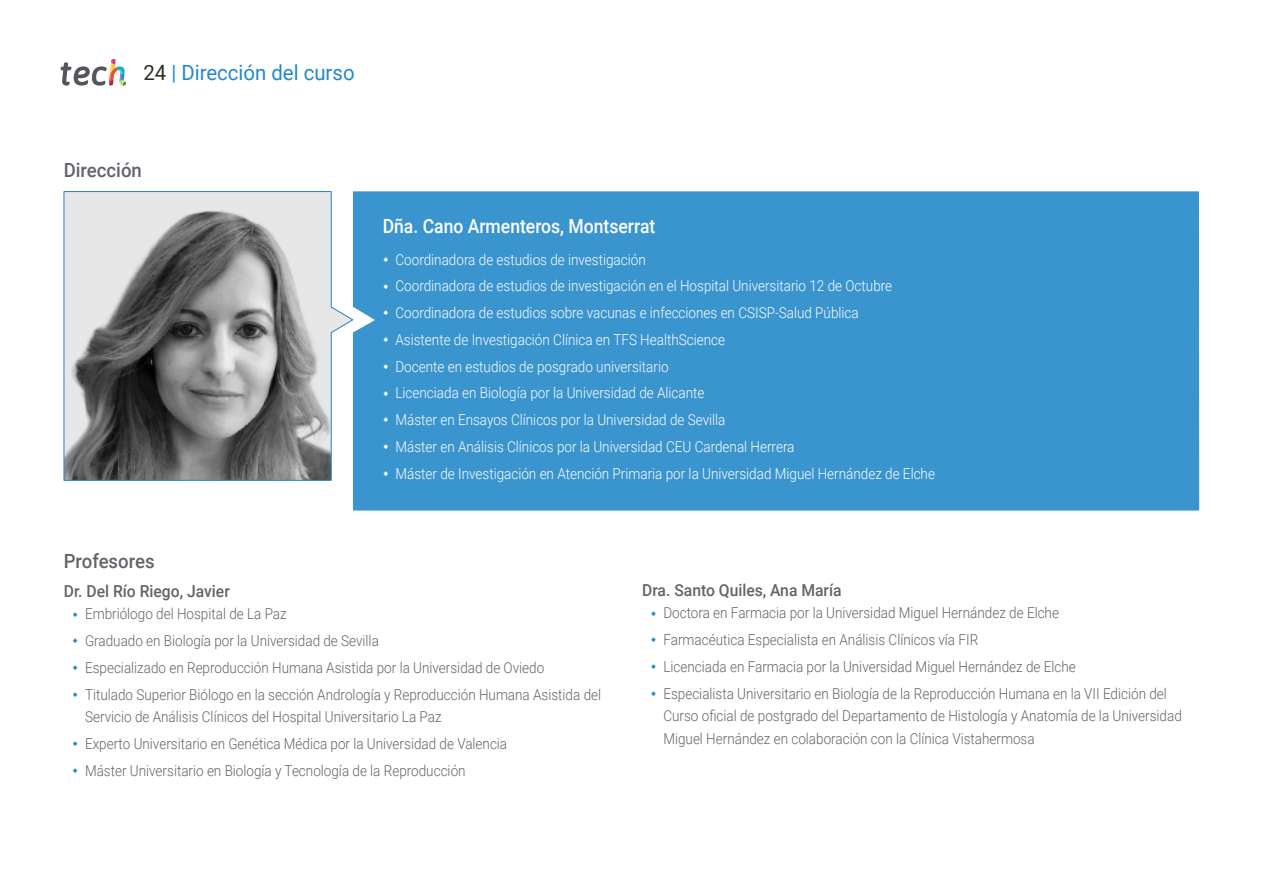
<style>
.page{position:relative;width:1263px;height:893px;background:#fff}
.page>*{position:absolute;margin:0;border:0;box-sizing:border-box;transform-origin:0 0}
.t1{font:21px "Roboto";color:#2488c9}
.t2{font:500 19.5px "Roboto";color:#fff;scale:.9 1}
.t3{font:500 19.5px "Roboto";color:#61646a;scale:.95 1}
.t4{font:500 16.5px "Roboto";color:#61646a;scale:.95 1}
.t5{font:300 15px/26.7px "Roboto";color:#61646a;scale:.9 1}
.t6{font:300 15px/26.7px "Roboto";color:#fff;scale:.9 1}
.s1{color:#312e20}
</style>
<div class="page">
<svg style="left:61px;top:59px;width:65px;height:27px"></svg>
<div style="left:353px;top:191px;width:846px;height:320px;background:#3a94ce"></div>
<svg style="left:64px;top:191px;width:289px;height:290px;background:#9a9b9c"></svg>
<svg style="left:384px;top:257px;width:4px;height:5px"></svg>
<svg style="left:384px;top:284px;width:4px;height:5px"></svg>
<svg style="left:384px;top:310px;width:4px;height:5px"></svg>
<svg style="left:384px;top:337px;width:4px;height:5px"></svg>
<svg style="left:384px;top:364px;width:4px;height:5px"></svg>
<svg style="left:384px;top:391px;width:4px;height:5px"></svg>
<svg style="left:384px;top:417px;width:4px;height:5px"></svg>
<svg style="left:384px;top:444px;width:4px;height:5px"></svg>
<svg style="left:384px;top:471px;width:4px;height:5px"></svg>
<h1 class="t1" style="left:144px;top:57px;width:213px"><span class="s1">24</span> | Dirección del curso</h1>
<h2 class="t3" style="left:64px;top:156px;width:84px">Dirección</h2>
<h2 class="t2" style="left:383px;top:212px;width:304px">Dña. Cano Armenteros, Montserrat</h2>
<p class="t6" style="left:395px;top:245px;width:601px">Coordinadora de estudios de investigación<br>Coordinadora de estudios de investigación en el Hospital Universitario 12 de Octubre Coordinadora de estudios sobre vacunas e infecciones en CSISP-Salud Pública<br>Asistente de Investigación Clínica en TFS HealthScience<br>Docente en estudios de posgrado universitario<br>Licenciada en Biología por la Universidad de Alicante<br>Máster en Ensayos Clínicos por la Universidad de Sevilla<br>Máster en Análisis Clínicos por la Universidad CEU Cardenal Herrera<br>Máster de Investigación en Atención Primaria por la Universidad Miguel Hernández de Elche</p>
<h2 class="t3" style="left:64px;top:547px;width:97px">Profesores</h2>
<p class="t4" style="left:64px;top:580px;width:176px">Dr. Del Río Riego, Javier</p>
<p class="t5" style="left:85px;top:600px;width:575px">Embriólogo del Hospital de La Paz<br>Graduado en Biología por la Universidad de Sevilla<br>Especializado en Reproducción Humana Asistida por la Universidad de Oviedo<br>Titulado Superior Biólogo en la sección Andrología y Reproducción Humana Asistida del</p>
<p class="t5" style="left:85px;top:703px;width:471px">Servicio de Análisis Clínicos del Hospital Universitario La Paz<br>Experto Universitario en Genética Médica por la Universidad de Valencia<br>Máster Universitario en Biología y Tecnología de la Reproducción</p>
<p class="t4" style="left:642px;top:578px;width:212px">Dra. Santo Quiles, Ana María</p>
<p class="t5" style="left:663px;top:599px;width:561px">Doctora en Farmacia por la Universidad Miguel Hernández de Elche<br>Farmacéutica Especialista en Análisis Clínicos vía FIR<br>Licenciada en Farmacia por la Universidad Miguel Hernández de Elche<br>Especialista Universitario en Biología de la Reproducción Humana en la VII Edición del</p>
<p class="t5" style="left:663px;top:704px;width:577px;line-height:22.5px">Curso oficial de postgrado del Departamento de Histología y Anatomía de la Universidad<br>Miguel Hernández en colaboración con la Clínica Vistahermosa</p>
</div>
